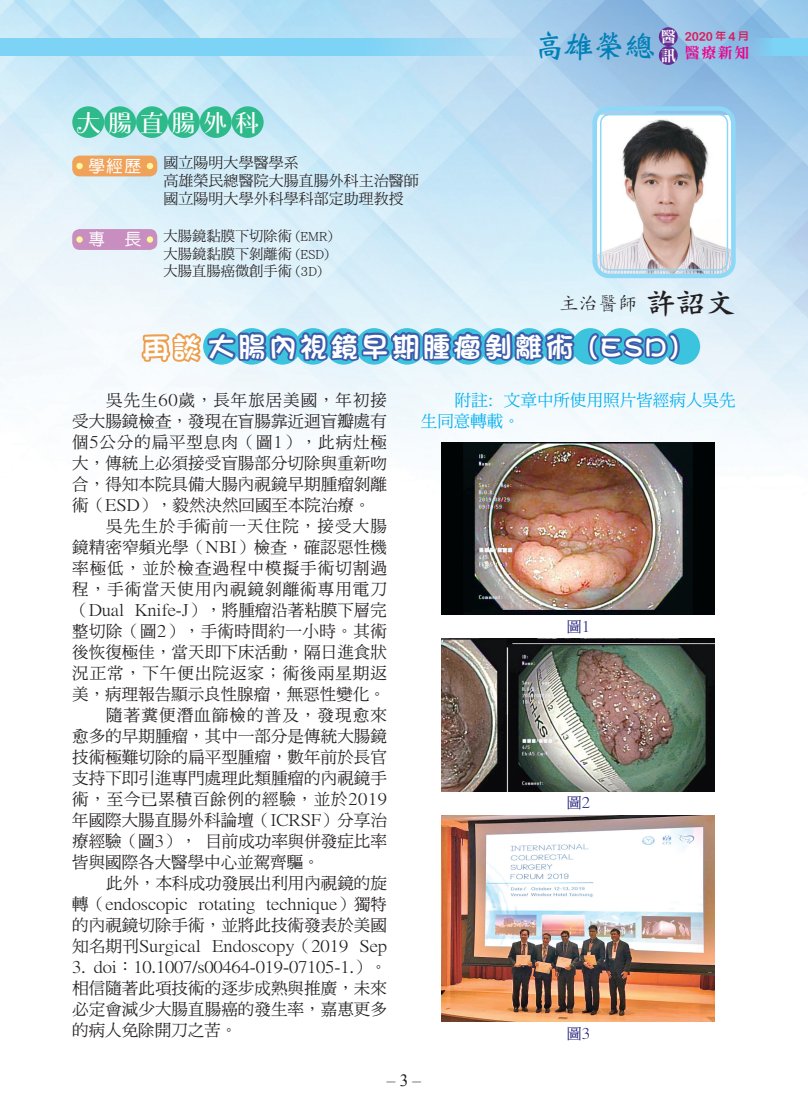
<style>
.page{position:relative;width:808px;height:1106px;background:#fff}
.page>*{position:absolute;margin:0;border:0;box-sizing:border-box;transform-origin:0 0}
.t1{font:31.5px "DF Wei Bei Md HKP BF";color:#0080b7}
.t2{font:30px "DF Kai Shu Std W7";color:#231f20}
.資料說明{font:27.75px "DF Fang Yuan W7 WINP BF";letter-spacing:.11em;color:#fff}
.t3{font:500 24px "M Yoyo HK";letter-spacing:.32em;color:#fff}
.t4{font:19.5px "DF Kai Shu Std W3";color:#231f20}
.t5{font:italic 17.1px "Times New Roman";color:#231f20}
.內文{font:16.5px/21px "DF Ming Md HKP BF";letter-spacing:.005em;color:#231f20;text-align:justify}
.內文-2{font:16.5px/21px "DF Ming Md HKP BF";letter-spacing:.005em;color:#00aeef}
.t6{font:16.5px "DF Yuan Std W5";color:#fff}
.t7{font:15.15px "DF Ming Std W9";color:#fff}
.t8{font:15px "DF Ming Std W5";color:#231f20}
.圖說{font:15px "DF Ming Md HKP BF";color:#26237b}
.t9{font:15px "DF Ming Std W9";color:#ed028c}
.t10{font:14.25px "DF Ming Std W5";color:#231f20}
.t11{font:12px "DF Li Yuan Bd HK BF";color:#d91a5b}
.s1{font-size:15.15px;color:#fff}
.s2{font-size:10.5px}
.s3{font-style:normal}
</style>
<div class="page">
<img style="left:0;top:0;width:808px;height:1022px">
<div style="left:0;top:38px;width:534px;height:18px;background:#7cd3f6"></div>
<div style="left:751px;top:38px;width:57px;height:18px;background:linear-gradient(to right,#83c4eb,#79d9fa)"></div>
<div style="left:659px;top:46px;width:19px;height:19px;background:#652d91;border-radius:50%"></div>
<div style="left:659px;top:27px;width:19px;height:19px;background:#652d91;border-radius:50%"></div>
<div style="left:72px;top:156px;width:85px;height:20px;background:#f0a15a;border-radius:8px"></div>
<div style="left:76px;top:163px;width:7px;height:6px;background:#fff79a;border-radius:50%"></div>
<div style="left:72px;top:229px;width:85px;height:21px;background:#c78ebf;border-radius:8px"></div>
<div style="left:76px;top:236px;width:7px;height:7px;background:#fff79a;border-radius:50%"></div>
<img style="left:597px;top:115px;width:134px;height:158px">
<div style="left:592px;top:106px;width:144px;height:172px;border:4px solid #8dd7f7;border-radius:15px"></div>
<div style="left:600px;top:114px;width:128px;height:157px;border:2px solid #8dd7f7;border-radius:9px"></div>
<div style="left:72px;top:106px;width:32px;height:32px;background:#2fba8c;border-radius:50%"></div>
<div style="left:104px;top:106px;width:32px;height:32px;background:#2fba8c;border-radius:50%"></div>
<svg style="left:136px;top:106px;width:32px;height:32px"></svg>
<div style="left:572px;top:328px;width:36px;height:36px;background:#3cc3de;border-radius:50%"></div>
<div style="left:664px;top:328px;width:36px;height:36px;background:#3cc3de;border-radius:50%"></div>
<svg style="left:585px;top:329px;width:97px;height:36px"></svg>
<svg style="left:140px;top:0;width:437px;height:389px;background:#c0dfef"></svg>
<img style="left:442px;top:442px;width:273px;height:172px">
<img style="left:442px;top:638px;width:273px;height:153px">
<img style="left:442px;top:815px;width:273px;height:206px">
<p class="t3" style="left:77px;top:107px;width:184px">大腸直腸外科</p>
<p class="t6" style="left:88px;top:157px;width:54px">學經歷</p>
<p class="t6" style="left:88px;top:230px;width:54px">專 長</p>
<p class="t8" style="left:164px;top:155px;width:136px">國立陽明大學醫學系</p>
<p class="t8" style="left:164px;top:173px;width:256px">高雄榮民總醫院大腸直腸外科主治醫師</p>
<p class="t8" style="left:164px;top:191px;width:241px">國立陽明大學外科學科部定助理教授</p>
<p class="t10" style="left:164px;top:228px;width:170px">大腸鏡黏膜下切除術 (EMR)</p>
<p class="t10" style="left:164px;top:246px;width:167px">大腸鏡黏膜下剝離術 (ESD)</p>
<p class="t10" style="left:164px;top:263px;width:160px">大腸直腸癌微創手術 (3D)</p>
<p class="t7" style="left:661px;top:28px;width:16px">醫</p>
<p class="t9" style="left:661px;top:44px;width:90px"><span class="s1">訊</span> 醫療新知</p>
<h1 class="t1" style="left:534px;top:29px;width:123px">高雄榮總</h1>
<p class="t11" style="left:685px;top:30px;width:65px">2020 <span class="s2">年</span> 4 <span class="s2">月</span></p>
<p class="t4" style="left:559px;top:293px;width:79px">主治醫師</p>
<p class="t2" style="left:646px;top:287px;width:91px">許詔文</p>
<p class="資料說明" style="left:142px;top:332px;width:538px">再談大腸內視鏡早期腫瘤剝離術 (ESD)</p>
<p class="內文" style="left:72px;top:390px;width:316px;text-indent:34px">吳先生60歲，長年旅居美國，年初接受大腸鏡檢查，發現在盲腸靠近迴盲瓣處有個5公分的扁平型息肉（圖1），此病灶極大，傳統上必須接受盲腸部分切除與重新吻合，得知本院具備大腸內視鏡早期腫瘤剝離術（ESD），毅然決然回國至本院治療。</p>
<p class="內文" style="left:72px;top:516px;width:316px;text-indent:34px">吳先生於手術前一天住院，接受大腸鏡精密窄頻光學（NBI）檢查，確認惡性機率極低，並於檢查過程中模擬手術切割過程，手術當天使用內視鏡剝離術專用電刀（Dual Knife-J），將腫瘤沿著粘膜下層完整切除（圖2），手術時間約一小時。其術後恢復極佳，當天即下床活動，隔日進食狀況正常，下午便出院返家；術後兩星期返美，病理報告顯示良性腺瘤，無惡性變化。</p>
<p class="內文" style="left:72px;top:705px;width:316px;text-indent:34px">隨著糞便潛血篩檢的普及，發現愈來愈多的早期腫瘤，其中一部分是傳統大腸鏡技術極難切除的扁平型腫瘤，數年前於長官支持下即引進專門處理此類腫瘤的內視鏡手術，至今已累積百餘例的經驗，並於2019年國際大腸直腸外科論壇（ICRSF）分享治療經驗（圖3）， 目前成功率與併發症比率皆與國際各大醫學中心並駕齊驅。</p>
<p class="內文" style="left:72px;top:873px;width:316px;text-indent:34px">此外，本科成功發展出利用內視鏡的旋轉（endoscopic rotating technique）獨特的內視鏡切除手術，並將此技術發表於美國知名期刊Surgical Endoscopy（2019 Sep</p>
<p class="內文" style="left:72px;top:957px;width:316px">3. doi：10.1007/s00464-019-07105-1.）。相信隨著此項技術的逐步成熟與推廣，未來必定會減少大腸直腸癌的發生率，嘉惠更多的病人免除開刀之苦。</p>
<p class="內文-2" style="left:421px;top:390px;width:316px;text-indent:34px">附註: 文章中所使用照片皆經病人吳先生同意轉載。</p>
<p class="圖說" style="left:567px;top:618px;width:25px">圖1</p>
<p class="圖說" style="left:567px;top:795px;width:25px">圖2</p>
<p class="圖說" style="left:567px;top:1025px;width:25px">圖3</p>
<p class="t5" style="left:387px;top:1068px;width:36px">‒ <span class="s3">3</span> ‒</p>
</div>
